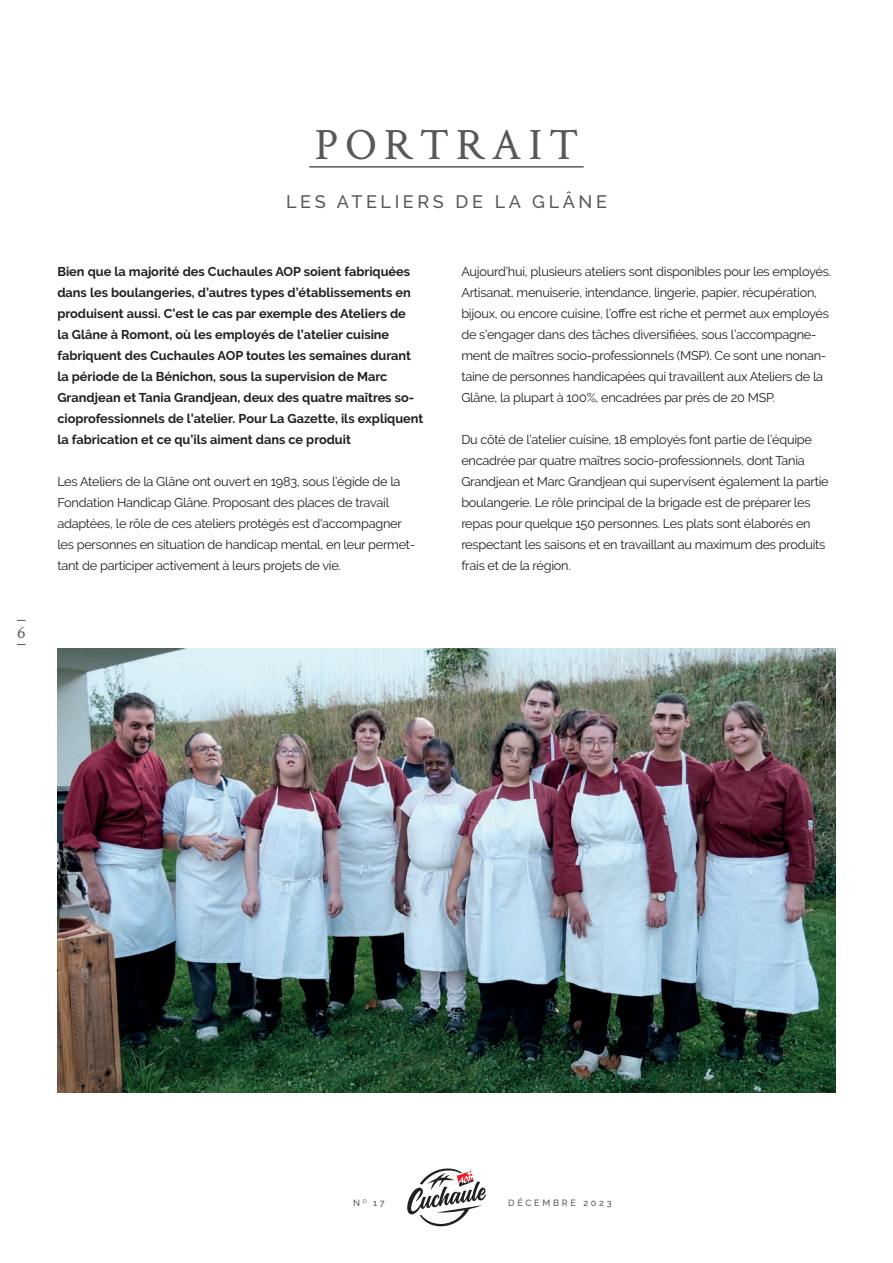
<style>
.page{position:relative;width:893px;height:1263px;background:#fff}
.page>*{position:absolute;margin:0;border:0;box-sizing:border-box;transform-origin:0 0}
.t1{font:45px "Crimson Text";letter-spacing:.15em;color:#57585a}
.t2{font:500 18px "Raleway";letter-spacing:.2em;color:#57585a}
.t3{font:18px "Crimson Text";color:#57585a}
.t4{font:12.75px/21px "Raleway";letter-spacing:-.02em;color:#231f20}
.t5{font:700 12.75px/21px "Raleway";color:#231f20}
.t6{font:500 9px "Raleway";letter-spacing:.3em;color:#57585a}
</style>
<div class="page">
<svg style="left:407px;top:1168px;width:79px;height:58px"></svg>
<hr style="left:309px;top:166px;width:275px;height:2px;background:#57585a">
<img style="left:57px;top:648px;width:779px;height:445px">
<h2 class="t3" style="left:17px;top:620px;width:10px">6</h2>
<h1 class="t1" style="left:314px;top:114px;width:266px">PORTRAIT</h1>
<h2 class="t2" style="left:286px;top:192px;width:322px">LES ATELIERS DE LA GLÂNE</h2>
<p class="t5" style="left:57px;top:261px;width:368px">Bien que la majorité des Cuchaules AOP soient fabriquées dans les boulangeries, d’autres types d’établissements en produisent aussi. C’est le cas par exemple des Ateliers de<br>la Glâne à Romont, où les employés de l’atelier cuisine fabriquent des Cuchaules AOP toutes les semaines durant la période de la Bénichon, sous la supervision de Marc Grandjean et Tania Grandjean, deux des quatre maîtres so&shy;cioprofessionnels de l’atelier. Pour La Gazette, ils expliquent la fabrication et ce qu’ils aiment dans ce produit</p>
<p class="t4" style="left:57px;top:471px;width:359px">Les Ateliers de la Glâne ont ouvert en 1983, sous l’égide de la Fondation Handicap Glâne. Proposant des places de travail adaptées, le rôle de ces ateliers protégés est d'accompagner les personnes en situation de handicap mental, en leur permet&shy;tant de participer activement à leurs projets de vie.</p>
<p class="t4" style="left:461px;top:261px;width:371px">Aujourd’hui, plusieurs ateliers sont disponibles pour les employés.<br>Artisanat, menuiserie, intendance, lingerie, papier, récupération, bijoux, ou encore cuisine, l’offre est riche et permet aux employés de s’engager dans des tâches diversifiées, sous l’accompagne&shy;ment de maîtres socio-professionnels (MSP). Ce sont une nonan&shy;taine de personnes handicapées qui travaillent aux Ateliers de la Glâne, la plupart à 100%, encadrées par près de 20 MSP.</p>
<p class="t4" style="left:461px;top:429px;width:369px">Du côté de l’atelier cuisine, 18 employés font partie de l’équipe encadrée par quatre maîtres socio-professionnels, dont Tania Grandjean et Marc Grandjean qui supervisent également la partie boulangerie. Le rôle principal de la brigade est de préparer les repas pour quelque 150 personnes. Les plats sont élaborés en respectant les saisons et en travaillant au maximum des produits frais et de la région.</p>
<p class="t6" style="left:353px;top:1197px;width:33px">N<sup>O</sup> 17</p>
<p class="t6" style="left:508px;top:1197px;width:105px">DÉCEMBRE 2023</p>
</div>
